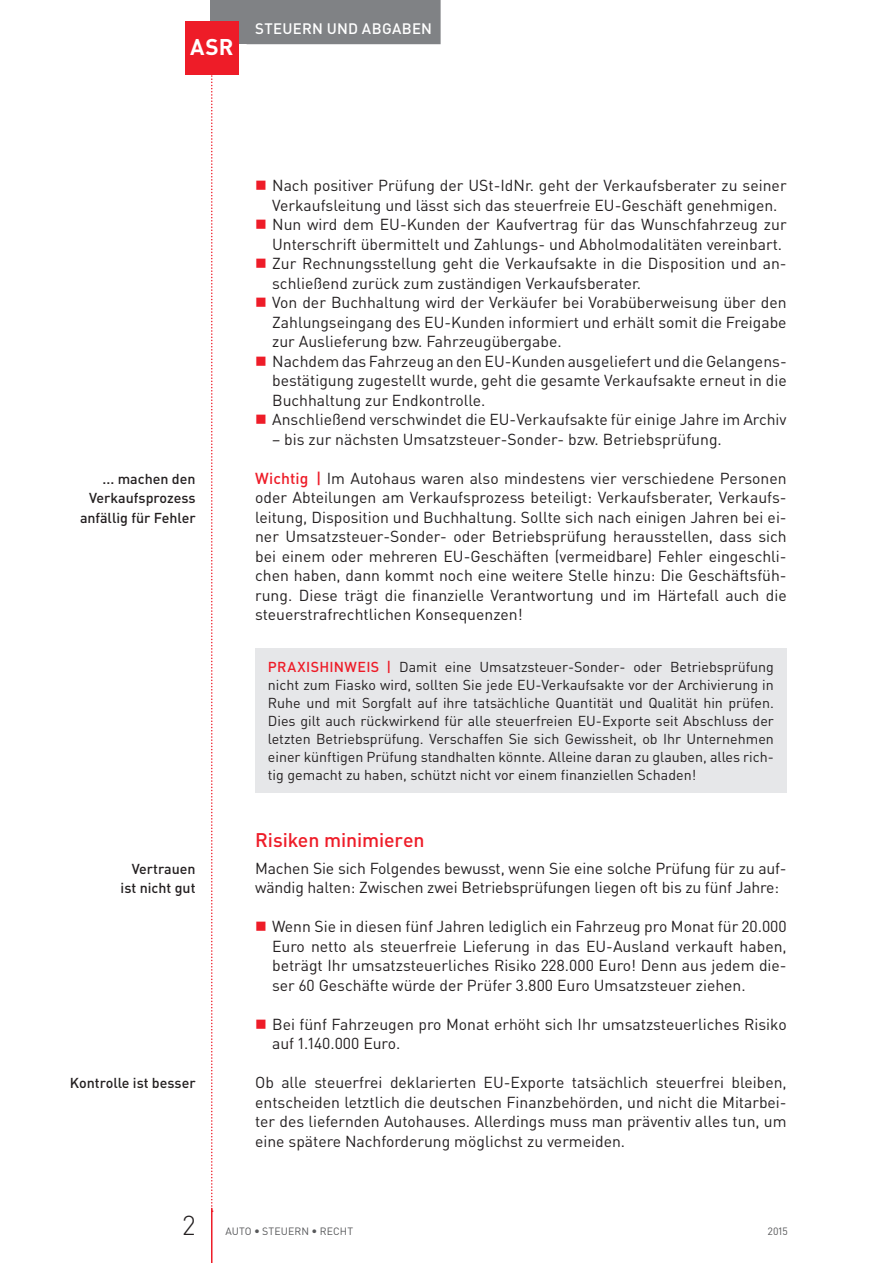
<style>
.page{position:relative;width:893px;height:1263px;background:#fff}
.page>*{position:absolute;margin:0;border:0;box-sizing:border-box;transform-origin:0 0}
.Seitenzahl{font:300 27px "DIN Pro";color:#231f20}
.t1{font:700 22.5px "DIN Pro";color:#fff}
.z0__Zwischentitel-1{font:500 19.5px "DIN Pro";letter-spacing:-.005em;color:#ee1c28}
.g0__Grundtext{font:15.75px/19.5px "DIN Pro";color:#231f20}
.Dachzeile{font:500 15px "DIN Pro";letter-spacing:.025em;color:#fff}
.kg0__Kasten__Grundte{font:14.25px/18px "DIN Pro";color:#231f20;text-align:justify}
.t2{font:500 14.25px/19.5px "DIN Pro";color:#231f20;text-align:right}
.Kolumnentitel{font:10.5px "DIN Pro";letter-spacing:.01em;color:#57585a}
.s1{font-weight:500;color:#ee1c28}
.s2{font-family:"DIN Mittelschrift Std"}
</style>
<div class="page">
<svg style="left:211px;top:74px;width:2px;height:1138px"></svg>
<div style="left:210px;top:0;width:45px;height:44px;background:#808285"></div>
<hr style="left:211px;top:1208px;width:1px;height:55px;background:#ee1c28">
<div style="left:247px;top:0;width:194px;height:44px;background:#808285"></div>
<div style="left:185px;top:21px;width:54px;height:53px;background:#ee1c28"></div>
<div style="left:255px;top:648px;width:532px;height:145px;background:#e6e7e9"></div>
<h2 class="t1" style="left:190px;top:32px;width:45px">ASR</h2>
<p class="Dachzeile" style="left:255px;top:18px;width:28px">Steue</p>
<p class="Dachzeile" style="left:302px;top:18px;width:36px">rn und</p>
<p class="Dachzeile" style="left:362px;top:18px;width:21px">Abgaben</p>
<p class="t2" style="left:80px;top:468px;width:117px">... machen den<br>Verkaufsprozess anfällig für Fehler</p>
<p class="t2" style="left:121px;top:858px;width:76px">Vertrauen ist nicht gut</p>
<p class="t2" style="left:70px;top:1073px;width:127px">Kontrolle ist besser</p>
<p class="g0__Grundtext" style="left:272px;top:175px;width:516px">Nach positiver Prüfung der USt-IdNr. geht der Verkaufsberater zu seiner<br>Verkaufsleitung und lässt sich das steuerfreie EU-Geschäft genehmigen.</p>
<p class="g0__Grundtext" style="left:272px;top:214px;width:516px">Nun wird dem EU-Kunden der Kaufvertrag für das Wunschfahrzeug zur<br>Unterschrift übermittelt und Zahlungs- und Abholmodalitäten vereinbart.</p>
<p class="g0__Grundtext" style="left:272px;top:253px;width:516px">Zur Rechnungsstellung geht die Verkaufsakte in die Disposition und an&shy;schließend zurück zum zuständigen Verkaufsberater.</p>
<p class="g0__Grundtext" style="left:272px;top:292px;width:516px;text-align:justify">Von der Buchhaltung wird der Verkäufer bei Vorabüberweisung über den Zahlungseingang des EU-Kunden informiert und erhält somit die Freigabe zur Auslieferung bzw. Fahrzeugübergabe.</p>
<p class="g0__Grundtext" style="left:272px;top:351px;width:516px">Nachdem das Fahrzeug an den EU-Kunden ausgeliefert und die Gelangens&shy;bestätigung zugestellt wurde, geht die gesamte Verkaufsakte erneut in die<br>Buchhaltung zur Endkontrolle.</p>
<p class="g0__Grundtext" style="left:272px;top:409px;width:516px">Anschließend verschwindet die EU-Verkaufsakte für einige Jahre im Archiv</p>
<p class="g0__Grundtext" style="left:272px;top:429px;width:451px">– bis zur nächsten Umsatzsteuer-Sonder- bzw. Betriebsprüfung.</p>
<p class="g0__Grundtext" style="left:255px;top:468px;width:533px;text-align:justify"><span class="s1">Wichtig |</span> Im Autohaus waren also mindestens vier verschiedene Personen oder Abteilungen am Verkaufsprozess beteiligt: Verkaufsberater, Verkaufs&shy;leitung, Disposition und Buchhaltung. Sollte sich nach einigen Jahren bei ei&shy;ner Umsatzsteuer-Sonder- oder Betriebsprüfung herausstellen, dass sich bei einem oder mehreren EU-Geschäften (vermeidbare) Fehler eingeschli&shy;chen haben, dann kommt noch eine weitere Stelle hinzu: Die Geschäftsfüh&shy;rung. Diese trägt die finanzielle Verantwortung und im Härtefall auch die steuerstrafrechtlichen Konsequenzen!</p>
<p class="kg0__Kasten__Grundte" style="left:268px;top:657px;width:508px"><span class="s1">PRAXISHINWEIS |</span> Damit eine Umsatzsteuer-Sonder- oder Betriebsprüfung nicht zum Fiasko wird, sollten Sie jede EU-Verkaufsakte vor der Archivierung in Ruhe und mit Sorgfalt auf ihre tatsächliche Quantität und Qualität hin prüfen.<br>Dies gilt auch rückwirkend für alle steuerfreien EU-Exporte seit Abschluss der letzten Betriebsprüfung. Verschaffen Sie sich Gewissheit, ob Ihr Unternehmen einer künftigen Prüfung standhalten könnte. Alleine daran zu glauben, alles rich&shy;tig gemacht zu haben, schützt nicht vor einem finanziellen Schaden!</p>
<p class="z0__Zwischentitel-1" style="left:255px;top:826px;width:171px">Risiken minimieren</p>
<p class="g0__Grundtext" style="left:255px;top:858px;width:533px">Machen Sie sich Folgendes bewusst, wenn Sie eine solche Prüfung für zu auf&shy;wändig halten: Zwischen zwei Betriebsprüfungen liegen oft bis zu fünf Jahre:</p>
<p class="g0__Grundtext" style="left:272px;top:916px;width:516px;text-align:justify">Wenn Sie in diesen fünf Jahren lediglich ein Fahrzeug pro Monat für 20.000<br>Euro netto als steuerfreie Lieferung in das EU-Ausland verkauft haben, beträgt Ihr umsatzsteuerliches Risiko 228.000 Euro! Denn aus jedem die&shy;ser 60 Geschäfte würde der Prüfer 3.800 Euro Umsatzsteuer ziehen.</p>
<p class="g0__Grundtext" style="left:272px;top:1014px;width:516px">Bei fünf Fahrzeugen pro Monat erhöht sich Ihr umsatzsteuerliches Risiko auf 1.140.000 Euro.</p>
<p class="g0__Grundtext" style="left:255px;top:1072px;width:533px;text-align:justify">Ob alle steuerfrei deklarierten EU-Exporte tatsächlich steuerfrei bleiben, entscheiden letztlich die deutschen Finanzbehörden, und nicht die Mitarbei&shy;ter des liefernden Autohauses. Allerdings muss man präventiv alles tun, um eine spätere Nachforderung möglichst zu vermeiden.</p>
<p class="Seitenzahl" style="left:183px;top:1207px;width:14px">2</p>
<p class="Kolumnentitel" style="left:225px;top:1224px;width:129px">AUTO <span class="s2">•</span> STEUERN <span class="s2">•</span> RECHT</p>
<p class="Kolumnentitel" style="left:768px;top:1224px;width:21px">2015</p>
</div>
